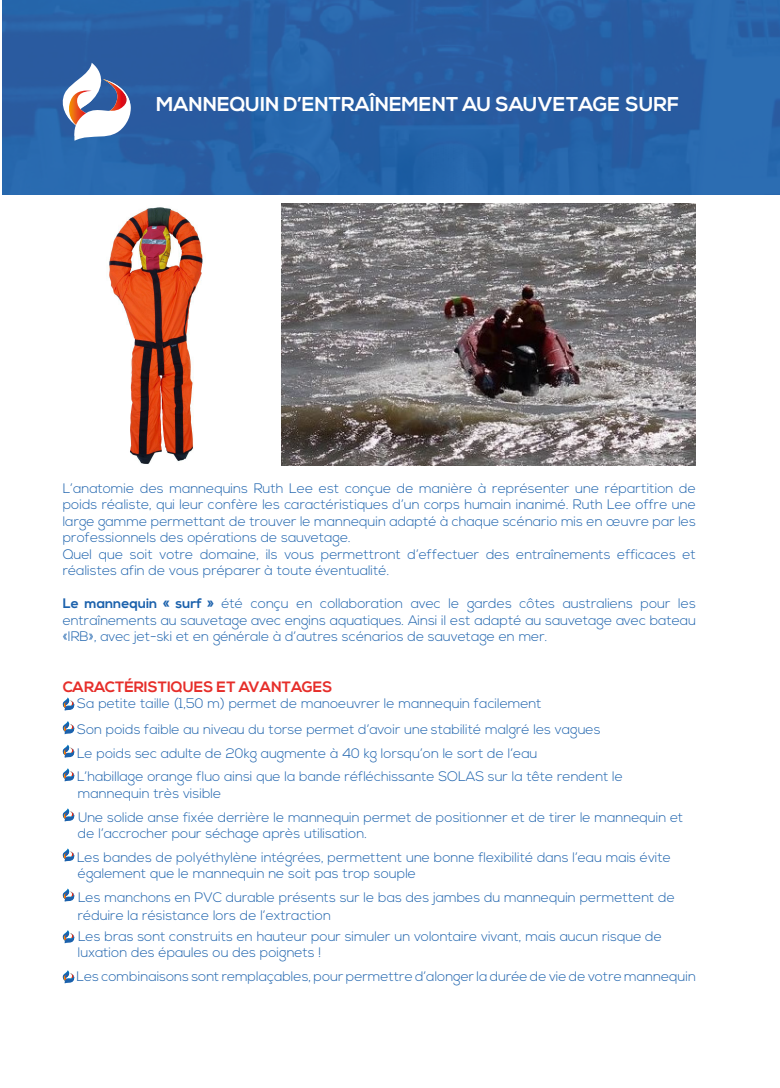
<style>
.page{position:relative;width:780px;height:1088px;background:#fff}
.page>*{position:absolute;margin:0;border:0;box-sizing:border-box;transform-origin:0 0}
.t1{font:700 20px "Nexa";color:#fff}
.t2{font:700 15px "Nexa";color:#e62e2a}
.t3{font:300 13.75px/16.5px "Nexa";color:#1b61ac}
.s1{font-weight:700}
</style>
<div class="page">
<img style="left:2px;top:0;width:778px;height:195px">
<svg style="left:62px;top:697px;width:13px;height:14px"></svg>
<svg style="left:62px;top:721px;width:13px;height:14px"></svg>
<svg style="left:62px;top:744px;width:13px;height:14px"></svg>
<svg style="left:62px;top:768px;width:13px;height:14px"></svg>
<svg style="left:62px;top:808px;width:13px;height:14px"></svg>
<svg style="left:62px;top:848px;width:13px;height:14px"></svg>
<svg style="left:62px;top:888px;width:13px;height:14px"></svg>
<svg style="left:62px;top:930px;width:13px;height:14px"></svg>
<svg style="left:62px;top:970px;width:13px;height:14px"></svg>
<svg style="left:59px;top:63px;width:81px;height:80px"></svg>
<img style="left:109px;top:207px;width:94px;height:257px">
<img style="left:281px;top:204px;width:414px;height:262px">
<p class="t1" style="left:156px;top:93px;width:524px">MANNEQUIN D’ENTRAÎNEMENT AU SAUVETAGE SURF</p>
<p class="t3" style="left:63px;top:480px;width:634px;text-align:justify">L’anatomie des mannequins Ruth Lee est conçue de manière à représenter une répartition de poids réaliste, qui leur confère les caractéristiques d’un corps humain inanimé. Ruth Lee offre une large gamme permettant de trouver le mannequin adapté à chaque scénario mis en œuvre par les professionnels des opérations de sauvetage.</p>
<p class="t3" style="left:63px;top:546px;width:634px">Quel que soit votre domaine, ils vous permettront d’effectuer des entraînements efficaces et réalistes afin de vous préparer à toute éventualité.</p>
<p class="t3" style="left:63px;top:596px;width:634px;text-align:justify"><span class="s1">Le mannequin « surf »</span> été conçu en collaboration avec le gardes côtes australiens pour les entraînements au sauvetage avec engins aquatiques. Ainsi il est adapté au sauvetage avec bateau «IRB», avec jet-ski et en générale à d’autres scénarios de sauvetage en mer.</p>
<p class="t2" style="left:63px;top:678px;width:271px">CARACTÉRISTIQUES ET AVANTAGES</p>
<p class="t3" style="left:77px;top:696px;width:466px">Sa petite taille (1,50 m) permet de manoeuvrer le mannequin facilement</p>
<p class="t3" style="left:77px;top:722px;width:525px">Son poids faible au niveau du torse permet d’avoir une stabilité malgré les vagues</p>
<p class="t3" style="left:77px;top:745px;width:461px">Le poids sec adulte de 20kg augmente à 40 kg lorsqu’on le sort de l’eau</p>
<p class="t3" style="left:77px;top:769px;width:547px">L’habillage orange fluo ainsi que la bande réfléchissante SOLAS sur la tête rendent le mannequin très visible</p>
<p class="t3" style="left:78px;top:809px;width:607px">Une solide anse fixée derrière le mannequin permet de positionner et de tirer le mannequin et de l’accrocher pour séchage après utilisation.</p>
<p class="t3" style="left:77px;top:849px;width:595px">Les bandes de polyéthylène intégrées, permettent une bonne flexibilité dans l’eau mais évite également que le mannequin ne soit pas trop souple</p>
<p class="t3" style="left:78px;top:888px;width:598px;line-height:18px">Les manchons en PVC durable présents sur le bas des jambes du mannequin permettent de réduire la résistance lors de l’extraction</p>
<p class="t3" style="left:78px;top:928px;width:585px">Les bras sont construits en hauteur pour simuler un volontaire vivant, mais aucun risque de luxation des épaules ou des poignets !</p>
<p class="t3" style="left:77px;top:968px;width:620px">Les combinaisons sont remplaçables, pour permettre d’alonger la durée de vie de votre mannequin</p>
</div>
